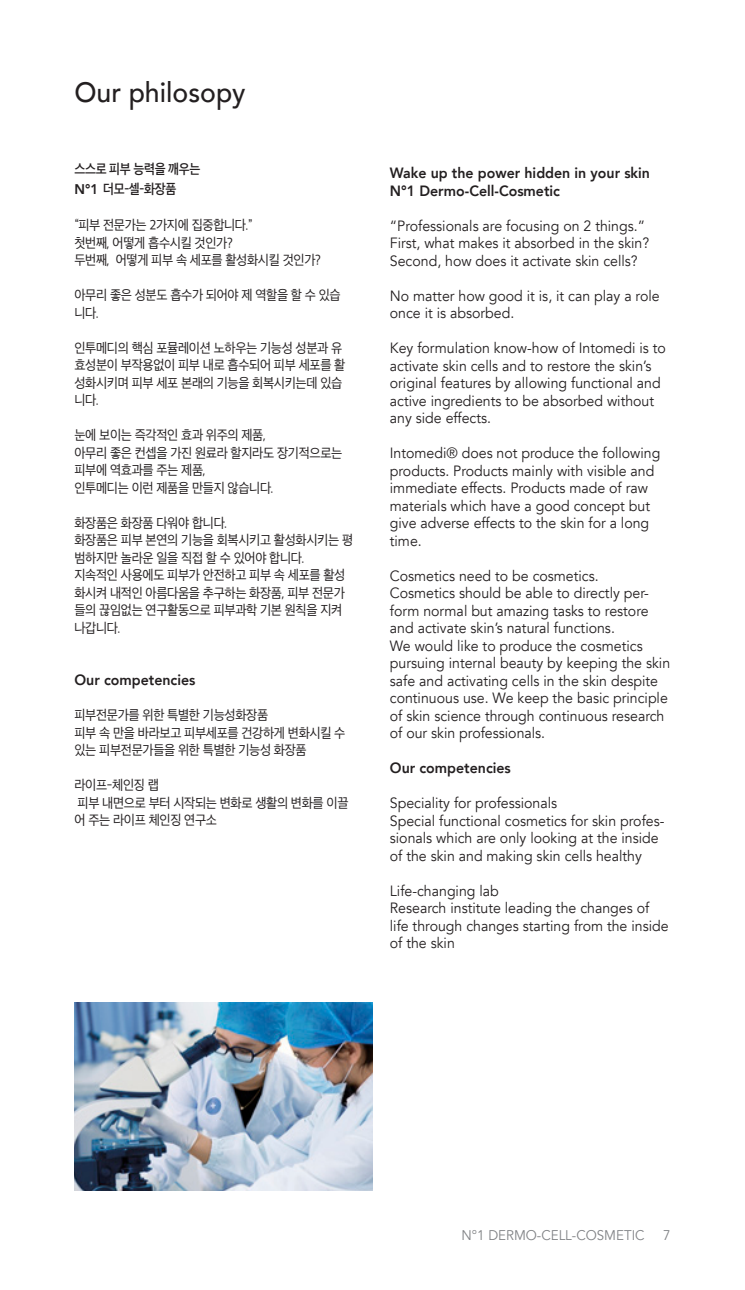
<style>
.page{position:relative;width:745px;height:1290px;background:#fff}
.page>*{position:absolute;margin:0;border:0;box-sizing:border-box;transform-origin:0 0}
.t1{font:500 28px "Avenir";color:#231f20;scale:.95 1}
.Basic_en{font:14.88px/17.5px "Avenir";color:#231f20;scale:.95 1}
.H2_en{font:800 14.88px "Avenir";color:#231f20;scale:.95 1}
.t2{font:14px/17.5px "Apple SD Gothic Neo";letter-spacing:-.025em;color:#231f20;scale:.92 1}
.t3{font:14px "Avenir";color:#808285;scale:.95 1}
.H3_kr{font:600 14px "Apple SD Gothic Neo";letter-spacing:-.025em;color:#231f20;scale:.9 1}
.s1{font-family:"Avenir";font-weight:800}
</style>
<div class="page">
<img style="left:74px;top:1002px;width:298px;height:189px">
<h1 class="t1" style="left:74px;top:68px;width:181px">Our philosopy</h1>
<p class="H3_kr" style="left:74px;top:162px;width:141px">스스로 피부 능력을 깨우는</p>
<p class="H3_kr" style="left:74px;top:181px;width:114px"><span class="s1">N°1</span> 더모-셀-화장품</p>
<p class="t2" style="left:74px;top:217px;width:195px">“피부 전문가는 2가지에 집중합니다.”</p>
<p class="t2" style="left:74px;top:235px;width:174px">첫번째, 어떻게 흡수시킬 것인가?</p>
<p class="t2" style="left:74px;top:252px;width:269px">두번째, 어떻게 피부 속 세포를 활성화시킬 것인가?</p>
<p class="t2" style="left:74px;top:287px;width:291px">아무리 좋은 성분도 흡수가 되어야 제 역할을 할 수 있습 니다.</p>
<p class="t2" style="left:74px;top:340px;width:296px">인투메디의 핵심 포뮬레이션 노하우는 기능성 성분과 유 효성분이 부작용없이 피부 내로 흡수되어 피부 세포를 활 성화시키며 피부 세포 본래의 기능을 회복시키는데 있습 니다.</p>
<p class="t2" style="left:74px;top:427px;width:209px">눈에 보이는 즉각적인 효과 위주의 제품,</p>
<p class="t2" style="left:74px;top:445px;width:292px">아무리 좋은 컨셉을 가진 원료라 할지라도 장기적으로는 피부에 역효과를 주는 제품,</p>
<p class="t2" style="left:74px;top:480px;width:218px">인투메디는 이런 제품을 만들지 않습니다.</p>
<p class="t2" style="left:74px;top:515px;width:168px">화장품은 화장품 다워야 합니다.</p>
<p class="t2" style="left:74px;top:532px;width:304px">화장품은 피부 본연의 기능을 회복시키고 활성화시키는 평 범하지만 놀라운 일을 직접 할 수 있어야 합니다.</p>
<p class="t2" style="left:74px;top:567px;width:296px">지속적인 사용에도 피부가 안전하고 피부 속 세포를 활성 화시켜 내적인 아름다움을 추구하는 화장품, 피부 전문가 들의 끊임없는 연구활동으로 피부과학 기본 원칙을 지켜 나갑니다.</p>
<p class="H2_en" style="left:74px;top:668px;width:129px">Our competencies</p>
<p class="t2" style="left:74px;top:707px;width:212px">피부전문가를 위한 특별한 기능성화장품</p>
<p class="t2" style="left:74px;top:725px;width:296px">피부 속 만을 바라보고 피부세포를 건강하게 변화시킬 수 있는 피부전문가들을 위한 특별한 기능성 화장품</p>
<p class="t2" style="left:74px;top:777px;width:93px">라이프-체인징 랩</p>
<p class="t2" style="left:74px;top:795px;width:299px">피부 내면으로 부터 시작되는 변화로 생활의 변화를 이끌 어 주는 라이프 체인징 연구소</p>
<p class="H2_en" style="left:389px;top:162px;width:275px">Wake up the power hidden in your skin</p>
<p class="H2_en" style="left:389px;top:179px;width:180px">N°1 Dermo-Cell-Cosmetic</p>
<p class="Basic_en" style="left:389px;top:217px;width:270px">“Professionals are focusing on 2 things.”</p>
<p class="Basic_en" style="left:389px;top:235px;width:274px">First, what makes it absorbed in the skin?</p>
<p class="Basic_en" style="left:389px;top:252px;width:262px">Second, how does it activate skin cells?</p>
<p class="Basic_en" style="left:389px;top:287px;width:285px">No matter how good it is, it can play a role once it is absorbed.</p>
<p class="Basic_en" style="left:389px;top:340px;width:292px">Key formulation know-how of Intomedi is to activate skin cells and to restore the skin’s original features by allowing functional and active ingredients to be absorbed without any side effects.</p>
<p class="Basic_en" style="left:389px;top:445px;width:286px">Intomedi® does not produce the following products. Products mainly with visible and immediate effects. Products made of raw materials which have a good concept but give adverse effects to the skin for a long time.</p>
<p class="Basic_en" style="left:389px;top:567px;width:221px">Cosmetics need to be cosmetics.</p>
<p class="Basic_en" style="left:389px;top:585px;width:274px;text-align:justify">Cosmetics should be able to directly per&shy;form normal but amazing tasks to restore and activate skin’s natural functions.</p>
<p class="Basic_en" style="left:389px;top:637px;width:296px">We would like to produce the cosmetics pursuing internal beauty by keeping the skin safe and activating cells in the skin despite continuous use. We keep the basic principle of skin science through continuous research of our skin professionals.</p>
<p class="H2_en" style="left:389px;top:756px;width:129px">Our competencies</p>
<p class="Basic_en" style="left:389px;top:795px;width:177px">Speciality for professionals</p>
<p class="Basic_en" style="left:389px;top:812px;width:290px">Special functional cosmetics for skin profes&shy;sionals which are only looking at the inside of the skin and making skin cells healthy</p>
<p class="Basic_en" style="left:389px;top:882px;width:116px">Life-changing lab</p>
<p class="Basic_en" style="left:389px;top:900px;width:295px">Research institute leading the changes of life through changes starting from the inside of the skin</p>
<p class="t3" style="left:461px;top:1226px;width:194px">N°1 DERMO-CELL-COSMETIC</p>
<p class="t3" style="left:662px;top:1226px;width:9px">7</p>
</div>
